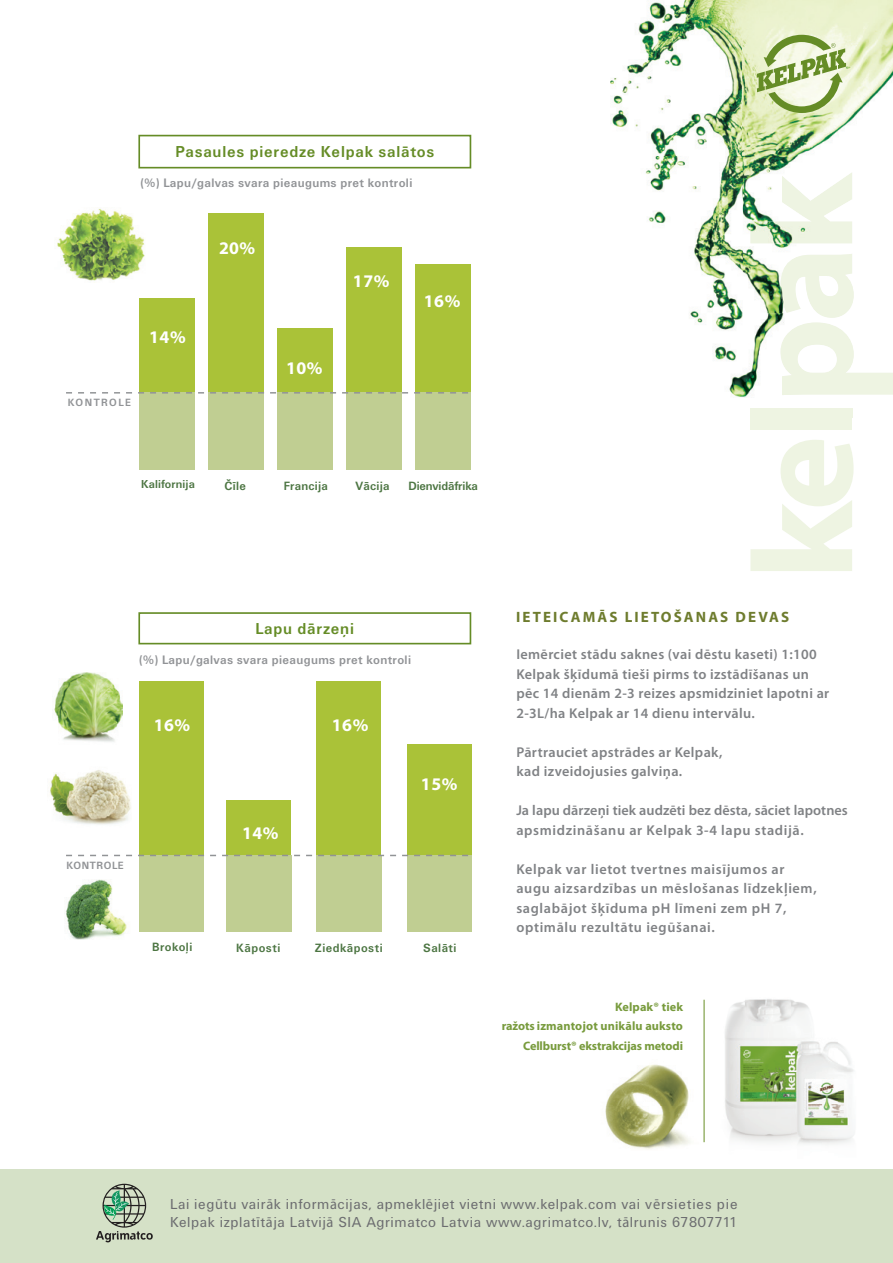
<style>
.page{position:relative;width:893px;height:1263px;background:#fff}
.page>*{position:absolute;margin:0;border:0;box-sizing:border-box;transform-origin:0 0}
.t1{font:700 17.85px "Myriad Pro";letter-spacing:.03em;color:#fff}
.t2{font:700 16.5px "Unitus TEE";letter-spacing:.05em;color:#658c26;scale:.96 1}
.t3{font:15px/18px "Unitus TEE";letter-spacing:.045em;color:#6c6d70;scale:.96 1}
.t4{font:700 15px "Myriad Pro";letter-spacing:.14em;color:#6e7c2e}
.t5{font:600 14.25px/19.5px "Myriad Pro";letter-spacing:.025em;color:#808285}
.t6{font:600 14.25px/19.5px "Myriad Pro";letter-spacing:.045em;color:#808285}
.t7{font:600 14.25px/19.5px "Myriad Pro";letter-spacing:.005em;color:#808285}
.t8{font:700 12.75px "Unitus TEE";letter-spacing:.03em;color:#919396;scale:.96 1}
.t9{font:700 12.45px "Unitus TEE";letter-spacing:.03em;color:#4c7542;scale:.96 1}
.t10{font:700 12.45px "Unitus TEE";letter-spacing:-.01em;color:#4c7542;scale:.96 1}
.t11{font:700 12.3px/19.2px "Myriad Pro";letter-spacing:-.005em;color:#789b3d;text-align:right}
.t12{font:700 12px "Unitus TEE";letter-spacing:.01em;color:#4c7542;scale:.96 1}
.t13{font:700 10.95px "Unitus TEE";letter-spacing:.06em;color:#919396;scale:.96 1}
.t14{font:700 10.95px "Unitus TEE";letter-spacing:.14em;color:#919396;scale:.96 1}
.s1{font-family:"Myriad Pro"}
</style>
<div class="page">
<svg style="left:750px;top:440px;width:104px;height:131px"></svg>
<div style="left:750px;top:408px;width:102px;height:22px;background:#eef4e2"></div>
<img style="left:610px;top:0;width:283px;height:418px">
<img style="left:750px;top:408px;width:102px;height:10px">
<img style="left:780px;top:322px;width:113px;height:73px">
<img style="left:780px;top:254px;width:74px;height:64px">
<img style="left:750px;top:172px;width:102px;height:71px">
<svg style="left:757px;top:35px;width:89px;height:78px;background:#c2d2a0"></svg>
<img style="left:65px;top:880px;width:62px;height:60px">
<div style="left:138px;top:612px;width:333px;height:32px;border:2px solid #658c26"></div>
<div style="left:407px;top:744px;width:65px;height:188px;background:#aac238"></div>
<div style="left:407px;top:855px;width:65px;height:77px;background:#c0ce92"></div>
<div style="left:139px;top:681px;width:65px;height:251px;background:#aac238"></div>
<div style="left:139px;top:855px;width:65px;height:77px;background:#c0ce92"></div>
<div style="left:227px;top:800px;width:64px;height:132px;background:#aac238"></div>
<div style="left:227px;top:855px;width:64px;height:77px;background:#c0ce92"></div>
<div style="left:317px;top:681px;width:64px;height:251px;background:#aac238"></div>
<div style="left:317px;top:855px;width:64px;height:77px;background:#c0ce92"></div>
<svg style="left:66px;top:855px;width:402px;height:1px"></svg>
<img style="left:54px;top:672px;width:69px;height:70px">
<img style="left:50px;top:770px;width:81px;height:55px">
<div style="left:415px;top:265px;width:56px;height:204px;background:#aac238"></div>
<div style="left:415px;top:392px;width:56px;height:77px;background:#c0ce92"></div>
<img style="left:57px;top:209px;width:88px;height:72px">
<div style="left:139px;top:299px;width:56px;height:170px;background:#aac238"></div>
<div style="left:139px;top:392px;width:56px;height:77px;background:#c0ce92"></div>
<div style="left:208px;top:214px;width:56px;height:255px;background:#aac238"></div>
<div style="left:208px;top:392px;width:56px;height:77px;background:#c0ce92"></div>
<div style="left:277px;top:329px;width:56px;height:140px;background:#aac238"></div>
<div style="left:277px;top:392px;width:56px;height:77px;background:#c0ce92"></div>
<div style="left:138px;top:135px;width:333px;height:33px;border:2px solid #658c26"></div>
<div style="left:346px;top:248px;width:56px;height:221px;background:#aac238"></div>
<div style="left:346px;top:392px;width:56px;height:77px;background:#c0ce92"></div>
<svg style="left:66px;top:392px;width:402px;height:2px"></svg>
<img style="left:703px;top:999px;width:151px;height:74px">
<img style="left:725px;top:1073px;width:125px;height:46px">
<img style="left:727px;top:1119px;width:127px;height:25px">
<img style="left:605px;top:1060px;width:106px;height:89px">
<div style="left:0;top:1170px;width:893px;height:93px;background:#d5e1c7"></div>
<svg style="left:96px;top:1184px;width:57px;height:58px"></svg>
<hr style="left:703px;top:1000px;width:2px;height:142px;background:#789b3d">
<p class="t2" style="left:175px;top:142px;width:271px">Pasaules pieredze Kelpak salātos</p>
<p class="t8" style="left:140px;top:175px;width:285px">(%) Lapu/galvas svara pieaugums pret kontroli</p>
<p class="t1" style="left:149px;top:325px;width:38px">14%</p>
<p class="t14" style="left:68px;top:397px;width:67px">KONTROLE</p>
<p class="t1" style="left:219px;top:236px;width:37px">20%</p>
<p class="t1" style="left:286px;top:356px;width:38px">10%</p>
<p class="t1" style="left:353px;top:270px;width:38px">17%</p>
<p class="t1" style="left:424px;top:289px;width:38px">16%</p>
<p class="t12" style="left:141px;top:478px;width:57px">Kalifornija</p>
<p class="t9" style="left:224px;top:479px;width:24px">Čīle</p>
<p class="t9" style="left:284px;top:479px;width:47px">Francija</p>
<p class="t9" style="left:356px;top:479px;width:37px">Vācija</p>
<p class="t10" style="left:408px;top:479px;width:74px">Dienvidāfrika</p>
<p class="t2" style="left:255px;top:619px;width:104px">Lapu dārzeņi</p>
<p class="t8" style="left:139px;top:652px;width:285px">(%) Lapu/galvas svara pieaugums pret kontroli</p>
<p class="t1" style="left:154px;top:714px;width:38px">16%</p>
<p class="t13" style="left:66px;top:859px;width:61px">KONTROLE</p>
<p class="t1" style="left:242px;top:821px;width:38px">14%</p>
<p class="t1" style="left:332px;top:713px;width:38px">16%</p>
<p class="t1" style="left:421px;top:772px;width:38px">15%</p>
<p class="t9" style="left:152px;top:940px;width:43px">Brokoļi</p>
<p class="t9" style="left:236px;top:941px;width:47px">Kāposti</p>
<p class="t9" style="left:315px;top:941px;width:72px">Ziedkāposti</p>
<p class="t9" style="left:423px;top:941px;width:36px">Salāti</p>
<p class="t4" style="left:516px;top:607px;width:275px">IETEICAMĀS LIETOŠANAS DEVAS</p>
<p class="t5" style="left:516px;top:644px;width:314px">Iemērciet stādu saknes (vai dēstu kaseti) 1:100<br>Kelpak šķīdumā tieši pirms to izstādīšanas un pēc 14 dienām 2-3 reizes apsmidziniet lapotni ar 2-3L/ha Kelpak ar 14 dienu intervālu.</p>
<p class="t5" style="left:516px;top:742px;width:207px">Pārtrauciet apstrādes ar Kelpak, kad izveidojusies galviņa.</p>
<p class="t7" style="left:516px;top:800px;width:333px">Ja lapu dārzeņi tiek audzēti bez dēsta, sāciet lapotnes apsmidzināšanu ar Kelpak 3-4 lapu stadijā.</p>
<p class="t6" style="left:516px;top:859px;width:302px">Kelpak var lietot tvertnes maisījumos ar augu aizsardzības un mēslošanas līdzekļiem, saglabājot šķīduma pH līmeni zem pH 7, optimālu rezultātu iegūšanai.</p>
<p class="t11" style="left:502px;top:997px;width:183px">Kelpak® tiek<br>ražots izmantojot unikālu auksto<br>Cellburst® ekstrakcijas metodi</p>
<p class="t3" style="left:170px;top:1195px;width:593px">Lai ieg<span class="s1">ū</span>tu vair<span class="s1">ā</span>k inform<span class="s1">ā</span>cijas, apmekl<span class="s1">ē</span>jiet vietni www.kelpak.com vai v<span class="s1">ē</span>rsieties pie<br>Kelpak izplat<span class="s1">ī</span>t<span class="s1">ā</span>ja Latvij<span class="s1">ā</span> SIA Agrimatco Latvia www.agrimatco.lv, t<span class="s1">ā</span>lrunis 67807711</p>
</div>
